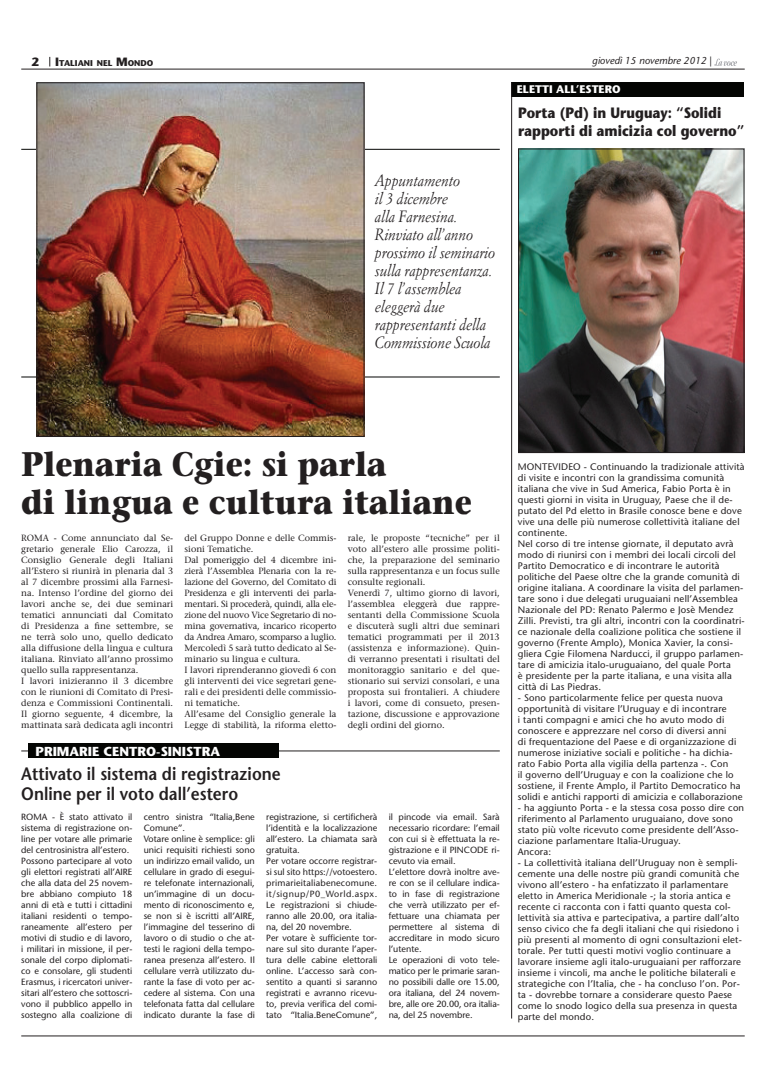
<style>
.page{position:relative;width:766px;height:1078px;background:#fff}
.page>*{position:absolute;margin:0;border:0;box-sizing:border-box;transform-origin:0 0}
.t1{font:700 34px "Stone Serif";color:#231f20;scale:.9 1}
.t2{font:600 18px "Stone Sans";color:#231f20;scale:.9 1}
.t3{font:italic 16px/18px "Simoncini Garamond";letter-spacing:-.01em;color:#231f20;scale:.9 1}
.t4{font:700 15px "Stone Sans";color:#231f20;scale:.89 1}
.t5{font:700 13px "Stone Sans";color:#fff}
.t6{font:700 12px "Stone Sans";color:#231f20}
.t7{font:700 11px "Stone Sans";color:#fff}
.t8{font:italic 10px "Stone Sans";color:#231f20}
.t9{font:9.5px/11px "Stone Sans";letter-spacing:.02em;color:#231f20}
.t10{font:9px/11px "Stone Sans";color:#231f20;text-align:justify}
.t11{font:9px/11px "Stone Serif";color:#231f20;text-align:justify}
.t12{font:700 8.4px "Stone Sans";color:#231f20}
.s1{font-size:12px}
.s2{font-style:normal}
</style>
<div class="page">
<hr style="left:21px;top:1035px;width:723px;height:1px;background:#231f20">
<hr style="left:21px;top:149px;width:478px;height:1px;background:#040503">
<hr style="left:21px;top:376px;width:478px;height:1px;background:#040503">
<div style="left:511px;top:82px;width:233px;height:14px;background:#040503"></div>
<hr style="left:511px;top:82px;width:1px;height:936px;background:#231f20">
<hr style="left:21px;top:69px;width:723px;height:1px;background:#231f20">
<svg style="left:714px;top:59px;width:22px;height:7px"></svg>
<img style="left:38px;top:84px;width:324px;height:351px">
<div style="left:36px;top:82px;width:328px;height:355px;border:1px solid #231f20"></div>
<img style="left:520px;top:150px;width:222px;height:301px">
<div style="left:518px;top:148px;width:226px;height:305px;border:1px solid #231f20"></div>
<hr style="left:21px;top:750px;width:478px;height:1px;background:#231f20">
<div style="left:28px;top:743px;width:250px;height:14px;background:#040503"></div>
<p class="t6" style="left:32px;top:54px;width:9px">2</p>
<p class="t12" style="left:55px;top:58px;width:100px"><span class="s1">I</span>TALIANI NEL <span class="s1">M</span>ONDO</p>
<p class="t8" style="left:592px;top:55px;width:121px">giovedì 15 novembre 2012 <span class="s2">|</span></p>
<p class="t7" style="left:516px;top:83px;width:105px">ELETTI ALL’ESTERO</p>
<p class="t3" style="left:375px;top:171px;width:96px">Appuntamento</p>
<p class="t3" style="left:375px;top:189px;width:82px">il 3 dicembre</p>
<p class="t3" style="left:375px;top:207px;width:93px">alla Farnesina.</p>
<p class="t3" style="left:375px;top:225px;width:135px">Rinviato all’anno prossimo il seminario sulla rappresentanza.<br>Il 7 l’assemblea</p>
<p class="t3" style="left:375px;top:297px;width:79px">eleggerà due</p>
<p class="t3" style="left:375px;top:315px;width:130px">rappresentanti della<br>Commissione Scuola</p>
<p class="t4" style="left:518px;top:103px;width:230px">Porta (Pd) in Uruguay: “Solidi</p>
<p class="t4" style="left:518px;top:121px;width:255px">rapporti di amicizia col governo”</p>
<p class="t1" style="left:21px;top:443px;width:407px">Plenaria Cgie: si parla</p>
<p class="t1" style="left:21px;top:481px;width:502px">di lingua e cultura italiane</p>
<p class="t11" style="left:21px;top:532px;width:153px">ROMA - Come annunciato dal Se&shy;gretario generale Elio Carozza, il Consiglio Generale degli Italiani all’Estero si riunirà in plenaria dal 3 al 7 dicembre prossimi alla Farnesi&shy;na. Intenso l’ordine del giorno dei lavori anche se, dei due seminari tematici annunciati dal Comitato di Presidenza a fine settembre, se ne terrà solo uno, quello dedicato alla diffusione della lingua e cultura italiana. Rinviato all’anno prossimo quello sulla rappresentanza.</p>
<p class="t11" style="left:21px;top:675px;width:153px">I lavori inizieranno il 3 dicembre con le riunioni di Comitato di Presi&shy;denza e Commissioni Continentali.<br>Il giorno seguente, 4 dicembre, la mattinata sarà dedicata agli incontri</p>
<p class="t11" style="left:184px;top:532px;width:153px">del Gruppo Donne e delle Commis&shy;sioni Tematiche.</p>
<p class="t11" style="left:184px;top:554px;width:153px">Dal pomeriggio del 4 dicembre ini&shy;zierà l’Assemblea Plenaria con la re&shy;lazione del Governo, del Comitato di Presidenza e gli interventi dei parla&shy;mentari. Si procederà, quindi, alla ele&shy;zione del nuovo Vice Segretario di no&shy;mina governativa, incarico ricoperto da Andrea Amaro, scomparso a luglio.</p>
<p class="t11" style="left:184px;top:642px;width:153px">Mercoledì 5 sarà tutto dedicato al Se&shy;minario su lingua e cultura.</p>
<p class="t11" style="left:184px;top:664px;width:153px">I lavori riprenderanno giovedì 6 con gli interventi dei vice segretari gene&shy;rali e dei presidenti delle commissio&shy;ni tematiche.</p>
<p class="t11" style="left:184px;top:708px;width:153px">All’esame del Consiglio generale la<br>Legge di stabilità, la riforma eletto-</p>
<p class="t5" style="left:36px;top:743px;width:186px">PRIMARIE CENTRO-SINISTRA</p>
<p class="t2" style="left:21px;top:762px;width:290px">Attivato il sistema di registrazione</p>
<p class="t2" style="left:21px;top:782px;width:242px">Online per il voto dall’estero</p>
<p class="t11" style="left:348px;top:532px;width:153px">rale, le proposte “tecniche” per il voto all’estero alle prossime politi&shy;che, la preparazione del seminario sulla rappresentanza e un focus sulle consulte regionali.</p>
<p class="t11" style="left:348px;top:587px;width:153px">Venerdì 7, ultimo giorno di lavori, l’assemblea eleggerà due rappre&shy;sentanti della Commissione Scuola e discuterà sugli altri due seminari tematici programmati per il 2013 (assistenza e informazione). Quin&shy;di verranno presentati i risultati del monitoraggio sanitario e del que&shy;stionario sui servizi consolari, e una proposta sui frontalieri. A chiudere i lavori, come di consueto, presen&shy;tazione, discussione e approvazione degli ordini del giorno.</p>
<p class="t10" style="left:21px;top:810px;width:113px">ROMA - È stato attivato il sistema di registrazione on&shy;line per votare alle primarie del centrosinistra all’estero.</p>
<p class="t10" style="left:21px;top:854px;width:113px">Possono partecipare al voto gli elettori registrati all’AIRE che alla data del 25 novem&shy;bre abbiano compiuto 18 anni di età e tutti i cittadini italiani residenti o tempo&shy;raneamente all’estero per motivi di studio e di lavoro, i militari in missione, il per&shy;sonale del corpo diplomati&shy;co e consolare, gli studenti Erasmus, i ricercatori univer&shy;sitari all’estero che sottoscri&shy;vono il pubblico appello in sostegno alla coalizione di</p>
<p class="t10" style="left:144px;top:810px;width:113px">centro sinistra “Italia,Bene<br>Comune”.</p>
<p class="t10" style="left:144px;top:832px;width:113px">Votare online è semplice: gli unici requisiti richiesti sono un indirizzo email valido, un cellulare in grado di esegui&shy;re telefonate internazionali, un’immagine di un docu&shy;mento di riconoscimento e, se non si è iscritti all’AIRE, l’immagine del tesserino di lavoro o di studio o che at&shy;testi le ragioni della tempo&shy;ranea presenza all’estero. Il cellulare verrà utilizzato du&shy;rante la fase di voto per ac&shy;cedere al sistema. Con una telefonata fatta dal cellulare indicato durante la fase di</p>
<p class="t10" style="left:266px;top:810px;width:113px">registrazione, si certificherà l’identità e la localizzazione all’estero. La chiamata sarà gratuita.</p>
<p class="t10" style="left:266px;top:854px;width:113px">Per votare occorre registrar&shy;si sul sito https://votoestero. primarieitaliabenecomune. it/signup/P0_World.aspx.<br>Le registrazioni si chiude&shy;ranno alle 20.00, ora italia&shy;na, del 20 novembre.</p>
<p class="t10" style="left:266px;top:931px;width:113px">Per votare è sufficiente tor&shy;nare sul sito durante l’aper&shy;tura delle cabine elettorali online. L’accesso sarà con&shy;sentito a quanti si saranno registrati e avranno ricevu&shy;to, previa verifica del comi&shy;tato “Italia.BeneComune”,</p>
<p class="t10" style="left:388px;top:810px;width:113px">il pincode via email. Sarà necessario ricordare: l’email con cui si è effettuata la re&shy;gistrazione e il PINCODE ri&shy;cevuto via email.</p>
<p class="t10" style="left:388px;top:865px;width:113px">L’elettore dovrà inoltre ave&shy;re con se il cellulare indica&shy;to in fase di registrazione che verrà utilizzato per ef&shy;fettuare una chiamata per permettere al sistema di accreditare in modo sicuro l’utente.</p>
<p class="t10" style="left:388px;top:953px;width:113px">Le operazioni di voto tele&shy;matico per le primarie saran&shy;no possibili dalle ore 15.00, ora italiana, del 24 novem&shy;bre, alle ore 20.00, ora italia&shy;na, del 25 novembre.</p>
<p class="t9" style="left:517px;top:461px;width:228px">MONTEVIDEO - Continuando la tradizionale attività di visite e incontri con la grandissima comunità italiana che vive in Sud America, Fabio Porta è in questi giorni in visita in Uruguay, Paese che il de&shy;putato del Pd eletto in Brasile conosce bene e dove vive una delle più numerose collettività italiane del continente.</p>
<p class="t9" style="left:517px;top:538px;width:228px">Nel corso di tre intense giornate, il deputato avrà modo di riunirsi con i membri dei locali circoli del Partito Democratico e di incontrare le autorità politiche del Paese oltre che la grande comunità di origine italiana. A coordinare la visita del parlamen&shy;tare sono i due delegati uruguaiani nell’Assemblea Nazionale del PD: Renato Palermo e Josè Mendez Zilli. Previsti, tra gli altri, incontri con la coordinatri&shy;ce nazionale della coalizione politica che sostiene il governo (Frente Amplo), Monica Xavier, la consi&shy;gliera Cgie Filomena Narducci, il gruppo parlamen&shy;tare di amicizia italo-uruguaiano, del quale Porta<br>è presidente per la parte italiana, e una visita alla città di Las Piedras.</p>
<p class="t9" style="left:517px;top:692px;width:226px">- Sono particolarmente felice per questa nuova opportunità di visitare l’Uruguay e di incontrare<br>i tanti compagni e amici che ho avuto modo di conoscere e apprezzare nel corso di diversi anni<br>di frequentazione del Paese e di organizzazione di numerose iniziative sociali e politiche - ha dichia&shy;rato Fabio Porta alla vigilia della partenza -. Con<br>il governo dell’Uruguay e con la coalizione che lo sostiene, il Frente Amplo, il Partito Democratico ha solidi e antichi rapporti di amicizia e collaborazione</p>
<p class="t9" style="left:517px;top:802px;width:228px">- ha aggiunto Porta - e la stessa cosa posso dire con riferimento al Parlamento uruguaiano, dove sono stato più volte ricevuto come presidente dell’Asso&shy;ciazione parlamentare Italia-Uruguay.</p>
<p class="t9" style="left:517px;top:846px;width:35px">Ancora:</p>
<p class="t9" style="left:517px;top:857px;width:225px">- La collettività italiana dell’Uruguay non è sempli&shy;cemente una delle nostre più grandi comunità che vivono all’estero - ha enfatizzato il parlamentare eletto in America Meridionale -; la storia antica e recente ci racconta con i fatti quanto questa col&shy;lettività sia attiva e partecipativa, a partire dall’alto senso civico che fa degli italiani che qui risiedono i più presenti al momento di ogni consultazioni elet&shy;torale. Per tutti questi motivi voglio continuare a lavorare insieme agli italo-uruguaiani per rafforzare insieme i vincoli, ma anche le politiche bilaterali e strategiche con l’Italia, che - ha concluso l’on. Por&shy;ta - dovrebbe tornare a considerare questo Paese come lo snodo logico della sua presenza in questa parte del mondo.</p>
</div>
